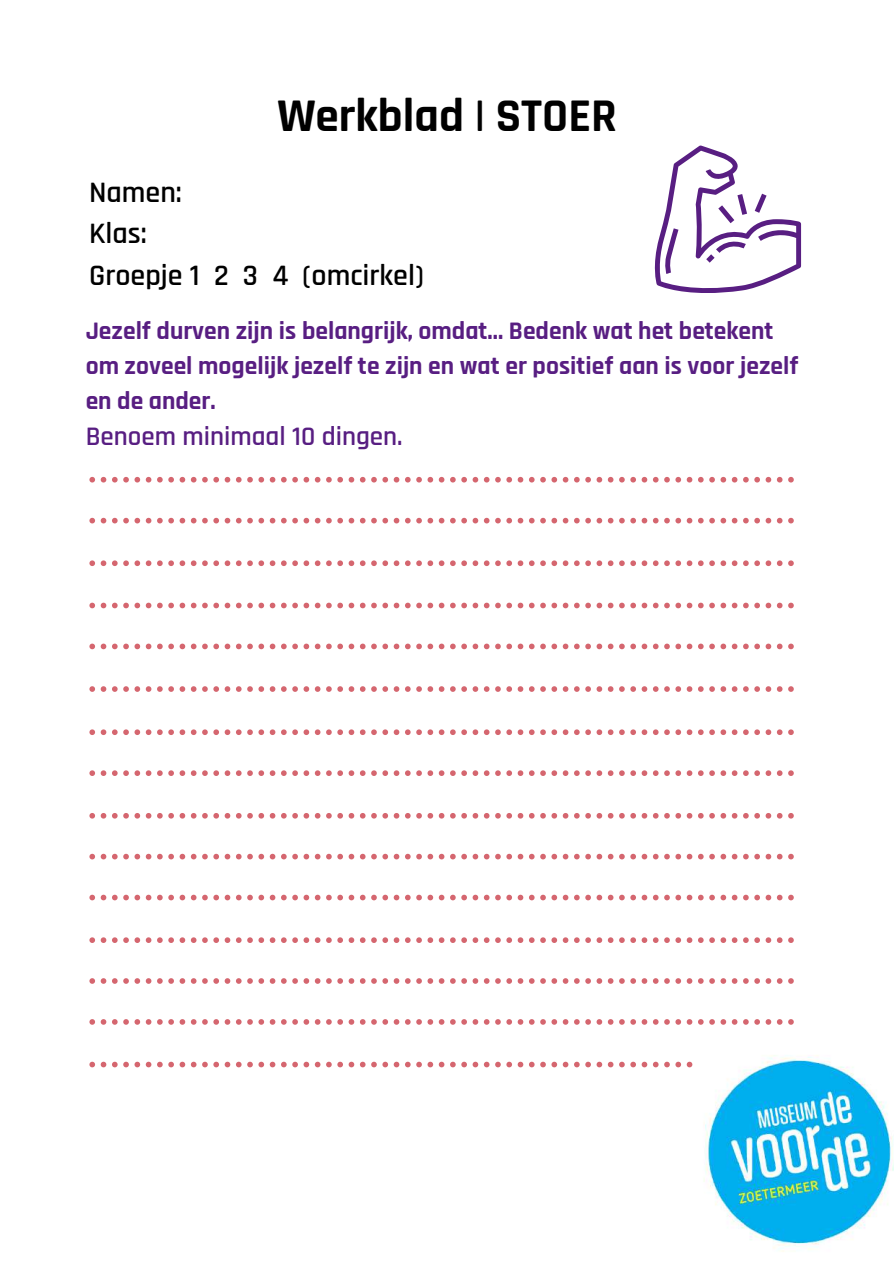
<style>
.page{position:relative;width:894px;height:1264px;background:#fff}
.page>*{position:absolute;margin:0;border:0;box-sizing:border-box;transform-origin:0 0}
.t1{font:700 47.4px "Rajdhani";color:#000}
.t2{font:600 30px/41.7px "Rajdhani";color:#000}
.t3{font:600 27px "Rajdhani";color:#581e82}
.t4{font:700 25.5px/35px "Rajdhani";color:#581e82}
</style>
<div class="page">
<svg style="left:89px;top:477px;width:704px;height:5px"></svg>
<svg style="left:89px;top:518px;width:704px;height:5px"></svg>
<svg style="left:89px;top:560px;width:704px;height:6px"></svg>
<svg style="left:89px;top:602px;width:704px;height:6px"></svg>
<svg style="left:89px;top:643px;width:704px;height:6px"></svg>
<svg style="left:89px;top:686px;width:704px;height:6px"></svg>
<svg style="left:89px;top:729px;width:704px;height:6px"></svg>
<svg style="left:89px;top:770px;width:704px;height:6px"></svg>
<svg style="left:89px;top:813px;width:704px;height:5px"></svg>
<svg style="left:89px;top:853px;width:704px;height:6px"></svg>
<svg style="left:89px;top:894px;width:704px;height:6px"></svg>
<svg style="left:89px;top:937px;width:704px;height:6px"></svg>
<svg style="left:89px;top:978px;width:704px;height:5px"></svg>
<svg style="left:89px;top:1019px;width:704px;height:5px"></svg>
<svg style="left:89px;top:1061px;width:604px;height:6px"></svg>
<img style="left:704px;top:1055px;width:189px;height:197px">
<svg style="left:654px;top:145px;width:146px;height:148px"></svg>
<h1 class="t1" style="left:277px;top:87px;width:341px">Werkblad | STOER</h1>
<p class="t2" style="left:89px;top:172px;width:336px">Namen:<br>Klas:<br>Groepje 1 2 3 4 (omcirkel)</p>
<p class="t4" style="left:86px;top:314px;width:714px">Jezelf durven zijn is belangrijk, omdat... Bedenk wat het betekent om zoveel mogelijk jezelf te zijn en wat er positief aan is voor jezelf en de ander.</p>
<p class="t3" style="left:86px;top:420px;width:318px">Benoem minimaal 10 dingen.</p>
</div>
